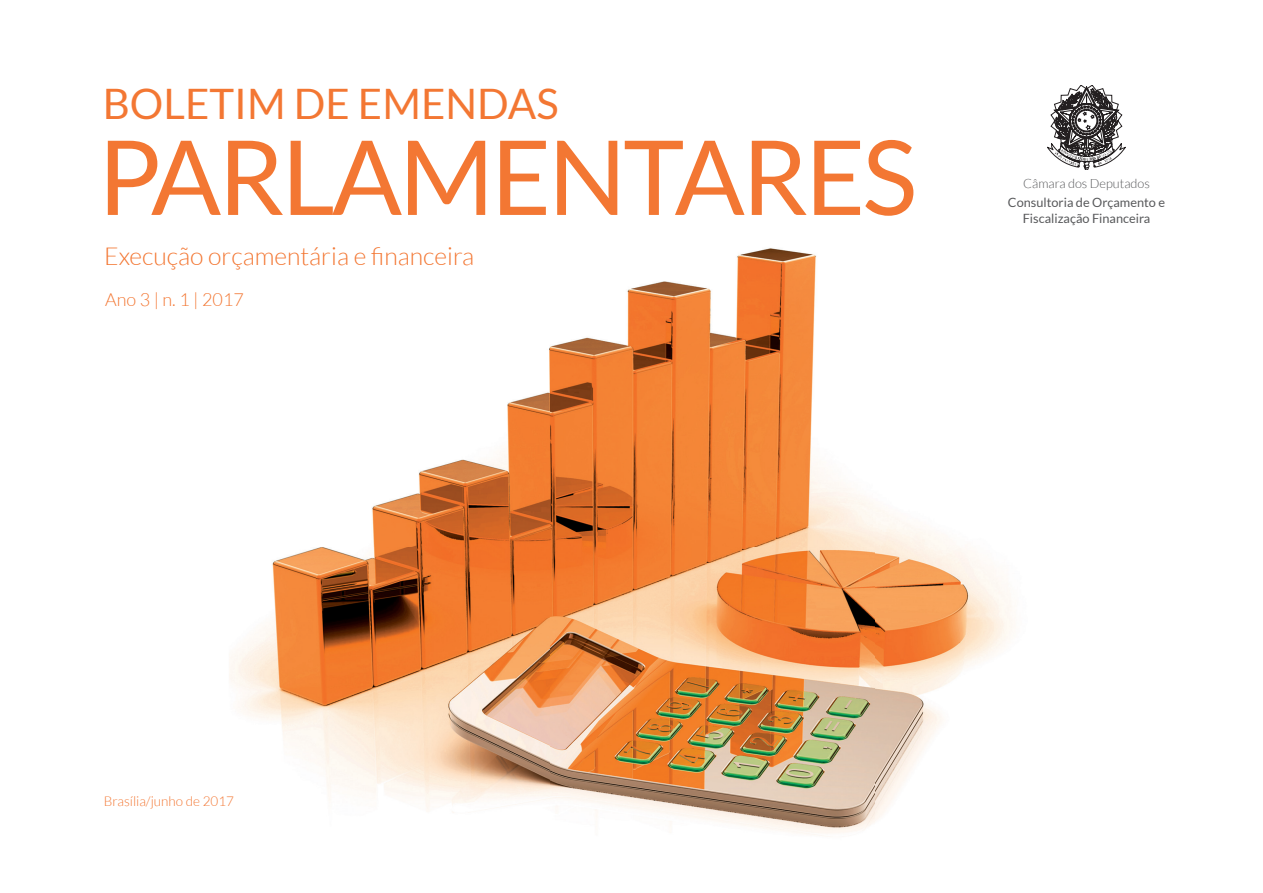
<style>
.page{position:relative;width:1263px;height:893px;background:#fff}
.page>*{position:absolute;margin:0;border:0;box-sizing:border-box;transform-origin:0 0}
.t1{font:103.5px "Lato";letter-spacing:-.03em;color:#f37733}
.t2{font:42px "Lato";color:#f37733}
.t3{font:300 24.75px "Lato";color:#f37733}
.t4{font:300 18px "Lato";color:#f37733}
.t5{font:300 13.5px "Lato";color:#f37733}
.t6{font:12.75px/15.3px "Lato";color:#57585a;text-align:center}
.t7{font:300 12.75px "Lato";color:#57585a}
</style>
<div class="page">
<img style="left:229px;top:248px;width:784px;height:588px">
<svg style="left:1047px;top:85px;width:79px;height:85px"></svg>
<h2 class="t2" style="left:103px;top:80px;width:457px">BOLETIM DE EMENDAS</h2>
<h1 class="t1" style="left:98px;top:120px;width:821px">PARLAMENTARES</h1>
<h3 class="t3" style="left:104px;top:243px;width:372px">Execução orçamentária e financeira</h3>
<h3 class="t4" style="left:105px;top:290px;width:140px">Ano 3 | n. 1 | 2017</h3>
<p class="t7" style="left:1023px;top:176px;width:128px">Câmara dos Deputados</p>
<p class="t6" style="left:1008px;top:195px;width:159px">Consultoria de Orçamento e<br>Fiscalização Financeira</p>
<p class="t5" style="left:104px;top:794px;width:132px">Brasília/junho de 2017</p>
</div>
